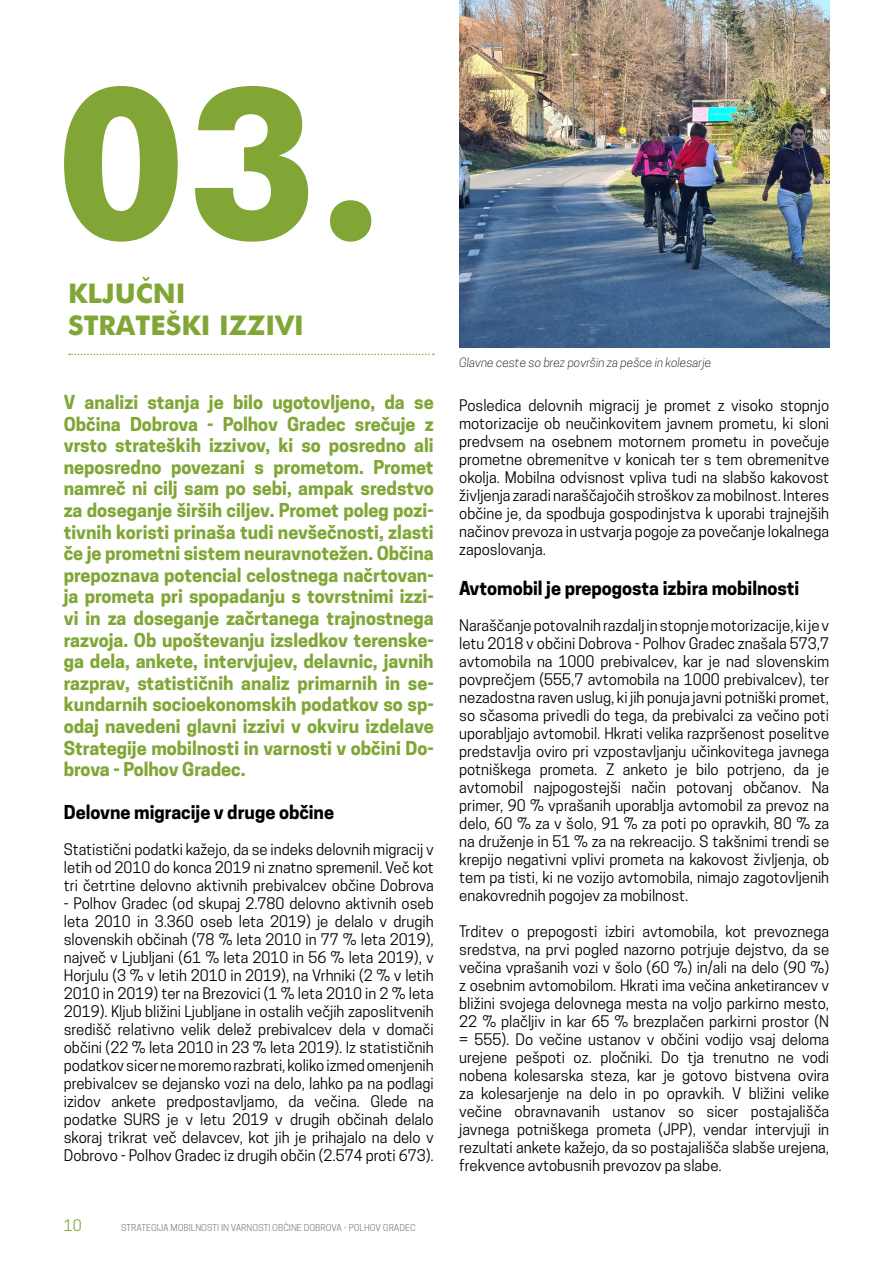
<style>
.page{position:relative;width:893px;height:1263px;background:#fff}
.page>*{position:absolute;margin:0;border:0;box-sizing:border-box;transform-origin:0 0}
.t1{font:700 210px "Futura";color:#81a635}
.t2{font:700 27px/32.4px "Futura";color:#80a635}
.t3{font:700 18px/21.6px "Cooper Hewitt";color:#80a635;text-align:justify}
.t4{font:700 18px "Cooper Hewitt";color:#000}
.t5{font:15px/18px "Cooper Hewitt";color:#000;text-align:justify}
.t6{font:15px "Cooper Hewitt";color:#85a739}
.t7{font:italic 300 12px "Cooper Hewitt";color:#000}
.t8{font:9px "Cooper Hewitt";color:#878787}
</style>
<div class="page">
<img style="left:459px;top:0;width:370px;height:347px">
<svg style="left:142px;top:277px;width:8px;height:4px"></svg>
<svg style="left:69px;top:354px;width:365px;height:1px"></svg>
<h1 class="t1" style="left:55px;top:9px;width:330px">03.</h1>
<h2 class="t2" style="left:68px;top:275px;width:237px">KLJUCNI<br>STRATEŠKI IZZIVI</h2>
<p class="t3" style="left:64px;top:391px;width:371px">V analizi stanja je bilo ugotovljeno, da se Občina Dobrova - Polhov Gradec srečuje z vrsto strateških izzivov, ki so posredno ali neposredno povezani s prometom. Promet namreč ni cilj sam po sebi, ampak sredstvo za doseganje širših ciljev. Promet poleg pozi&shy;tivnih koristi prinaša tudi nevšečnosti, zlasti če je prometni sistem neuravnotežen. Občina prepoznava potencial celostnega načrtovan&shy;ja prometa pri spopadanju s tovrstnimi izzi&shy;vi in za doseganje začrtanega trajnostnega razvoja. Ob upoštevanju izsledkov terenske&shy;ga dela, ankete, intervjujev, delavnic, javnih razprav, statističnih analiz primarnih in se&shy;kundarnih socioekonomskih podatkov so sp&shy;odaj navedeni glavni izzivi v okviru izdelave Strategije mobilnosti in varnosti v občini Do&shy;brova - Polhov Gradec.</p>
<p class="t4" style="left:64px;top:802px;width:272px">Delovne migracije v druge občine</p>
<p class="t5" style="left:64px;top:841px;width:371px">Statistični podatki kažejo, da se indeks delovnih migracij v letih od 2010 do konca 2019 ni znatno spremenil. Več kot tri četrtine delovno aktivnih prebivalcev občine Dobrova</p>
<p class="t5" style="left:64px;top:895px;width:371px">- Polhov Gradec (od skupaj 2.780 delovno aktivnih oseb leta 2010 in 3.360 oseb leta 2019) je delalo v drugih slovenskih občinah (78 % leta 2010 in 77 % leta 2019), največ v Ljubljani (61 % leta 2010 in 56 % leta 2019), v Horjulu (3 % v letih 2010 in 2019), na Vrhniki (2 % v letih 2010 in 2019) ter na Brezovici (1 % leta 2010 in 2 % leta 2019). Kljub bližini Ljubljane in ostalih večjih zaposlitvenih središč relativno velik delež prebivalcev dela v domači občini (22 % leta 2010 in 23 % leta 2019). Iz statističnih podatkov sicer ne moremo razbrati, koliko izmed omenjenih prebivalcev se dejansko vozi na delo, lahko pa na podlagi izidov ankete predpostavljamo, da večina. Glede na podatke SURS je v letu 2019 v drugih občinah delalo skoraj trikrat več delavcev, kot jih je prihajalo na delo v Dobrovo - Polhov Gradec iz drugih občin (2.574 proti 673).</p>
<p class="t6" style="left:64px;top:1217px;width:19px">10</p>
<p class="t8" style="left:121px;top:1222px;width:296px">STRATEGIJA MOBILNOSTI IN VARNOSTI OBČINE DOBROVA - POLHOV GRADEC</p>
<p class="t7" style="left:459px;top:356px;width:254px">Glavne ceste so brez površin za pešce in kolesarje</p>
<p class="t5" style="left:459px;top:396px;width:371px">Posledica delovnih migracij je promet z visoko stopnjo motorizacije ob neučinkovitem javnem prometu, ki sloni predvsem na osebnem motornem prometu in povečuje prometne obremenitve v konicah ter s tem obremenitve okolja. Mobilna odvisnost vpliva tudi na slabšo kakovost življenja zaradi naraščajočih stroškov za mobilnost. Interes občine je, da spodbuja gospodinjstva k uporabi trajnejših načinov prevoza in ustvarja pogoje za povečanje lokalnega zaposlovanja.</p>
<p class="t4" style="left:459px;top:577px;width:342px">Avtomobil je prepogosta izbira mobilnosti</p>
<p class="t5" style="left:459px;top:616px;width:372px">Naraščanje potovalnih razdalj in stopnje motorizacije, ki je v letu 2018 v občini Dobrova - Polhov Gradec znašala 573,7 avtomobila na 1000 prebivalcev, kar je nad slovenskim povprečjem (555,7 avtomobila na 1000 prebivalcev), ter nezadostna raven uslug, ki jih ponuja javni potniški promet, so sčasoma privedli do tega, da prebivalci za večino poti uporabljajo avtomobil. Hkrati velika razpršenost poselitve predstavlja oviro pri vzpostavljanju učinkovitega javnega potniškega prometa. Z anketo je bilo potrjeno, da je avtomobil najpogostejši način potovanj občanov. Na primer, 90 % vprašanih uporablja avtomobil za prevoz na delo, 60 % za v šolo, 91 % za poti po opravkih, 80 % za na druženje in 51 % za na rekreacijo. S takšnimi trendi se krepijo negativni vplivi prometa na kakovost življenja, ob tem pa tisti, ki ne vozijo avtomobila, nimajo zagotovljenih enakovrednih pogojev za mobilnost.</p>
<p class="t5" style="left:459px;top:922px;width:371px">Trditev o prepogosti izbiri avtomobila, kot prevoznega sredstva, na prvi pogled nazorno potrjuje dejstvo, da se večina vprašanih vozi v šolo (60 %) in/ali na delo (90 %) z osebnim avtomobilom. Hkrati ima večina anketirancev v bližini svojega delovnega mesta na voljo parkirno mesto, 22 % plačljiv in kar 65 % brezplačen parkirni prostor (N = 555). Do večine ustanov v občini vodijo vsaj deloma urejene pešpoti oz. pločniki. Do tja trenutno ne vodi nobena kolesarska steza, kar je gotovo bistvena ovira za kolesarjenje na delo in po opravkih. V bližini velike večine obravnavanih ustanov so sicer postajališča javnega potniškega prometa (JPP), vendar intervjuji in rezultati ankete kažejo, da so postajališča slabše urejena, frekvence avtobusnih prevozov pa slabe.</p>
</div>
